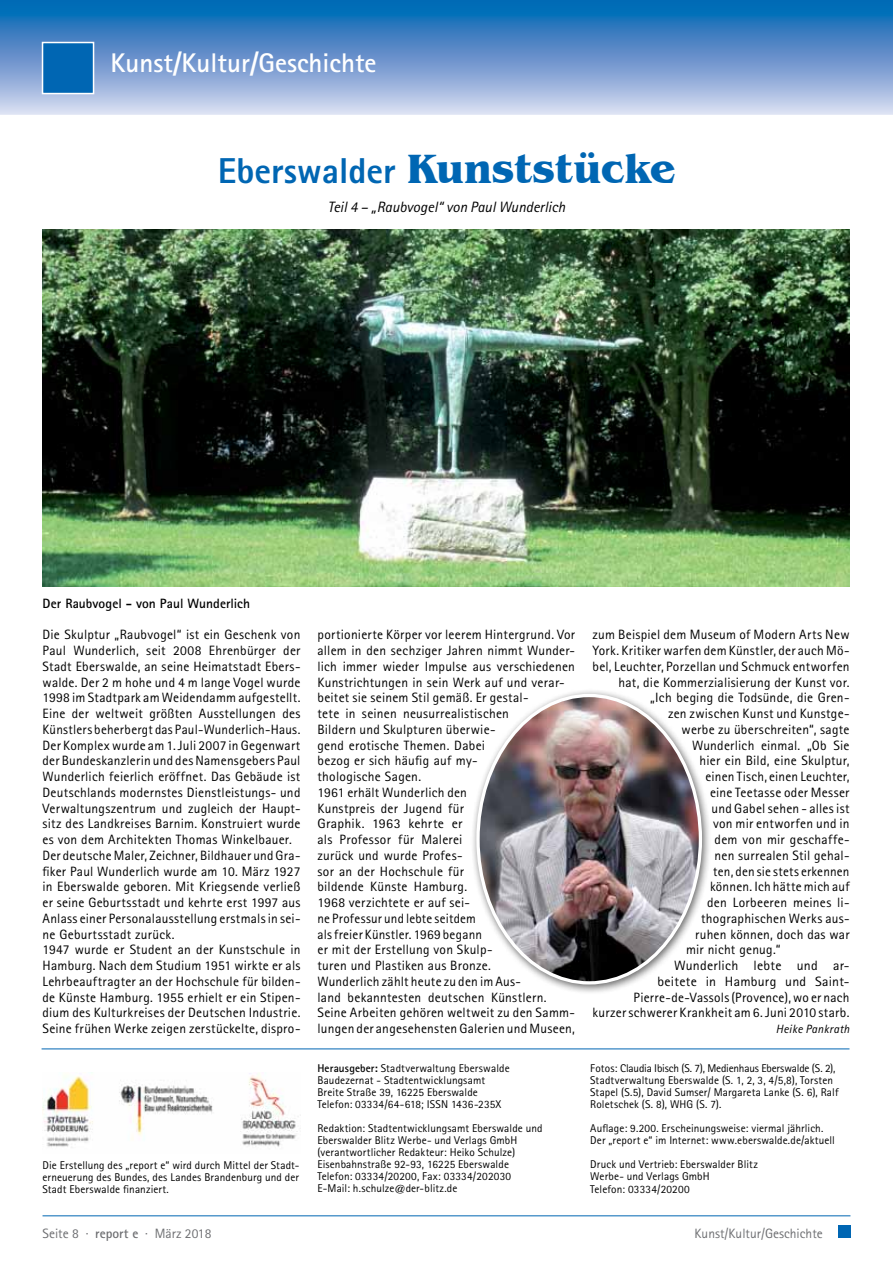
<style>
.page{position:relative;width:893px;height:1263px;background:#fff}
.page>*{position:absolute;margin:0;border:0;box-sizing:border-box;transform-origin:0 0}
.t1{font:700 36px "Rotis Sans Serif AT Extra";color:#0066b3}
.t2{font:700 27px "Rotis Sans Serif AT";color:#fff}
.t3{font:italic 15px "Rotis Sans Serif AT";letter-spacing:-.005em;color:#000}
.t4{font:13.5px/15.8px "Rotis Sans Serif AT";letter-spacing:.02em;color:#000}
.t5{font:13.5px "Rotis Sans Serif AT";color:#6d6e71}
.t6{font:700 13.5px "Rotis Sans Serif AT";letter-spacing:.005em;color:#000}
.t7{font:italic 12px "Rotis Sans Serif AT";letter-spacing:.02em;color:#000}
.t8{font:11.25px/12px "Rotis Sans Serif AT";letter-spacing:.01em;color:#000}
.s1{font-family:"Benguiat IT Cby BT";font-size:42px}
.s2{font-weight:700}
</style>
<div class="page">
<hr style="left:43px;top:1215px;width:807px;height:1px;background:#0066b3">
<hr style="left:42px;top:1048px;width:807px;height:1px;background:#0066b3">
<img style="left:43px;top:1073px;width:258px;height:75px">
<div style="left:470px;top:688px;width:242px;height:306px;background:#000;opacity:.6"></div>
<img style="left:478px;top:695px;width:222px;height:288px">
<img style="left:43px;top:229px;width:807px;height:357px">
<div style="left:838px;top:1225px;width:12px;height:13px;background:#0066b3"></div>
<svg style="left:0;top:0;width:893px;height:115px;background:#6798ce"></svg>
<div style="left:42px;top:42px;width:52px;height:52px;background:#0066b3;border:2px solid #fff"></div>
<h2 class="t2" style="left:111px;top:46px;width:268px">Kunst/Kultur/Geschichte</h2>
<h1 class="t1" style="left:218px;top:147px;width:459px">Eberswalder <span class="s1">Kunststücke</span></h1>
<p class="t3" style="left:328px;top:198px;width:239px">Teil 4 – „Raubvogel“ von Paul Wunderlich</p>
<p class="t6" style="left:43px;top:595px;width:209px">Der Raubvogel - von Paul Wunderlich</p>
<p class="t4" style="left:43px;top:627px;width:260px">Die Skulptur „Raubvogel“ ist ein Geschenk von Paul Wunderlich, seit 2008 Ehrenbürger der Stadt Eberswalde, an seine Heimatstadt Ebers&shy;walde. Der 2 m hohe und 4 m lange Vogel wurde 1998 im Stadtpark am Weidendamm aufgestellt.<br>Eine der weltweit größten Ausstellungen des Künstlers beherbergt das Paul-Wunderlich-Haus.<br>Der Komplex wurde am 1. Juli 2007 in Gegenwart der Bundeskanzlerin und des Namensgebers Paul Wunderlich feierlich eröffnet. Das Gebäude ist Deutschlands modernstes Dienstleistungs- und Verwaltungszentrum und zugleich der Haupt&shy;sitz des Landkreises Barnim. Konstruiert wurde es von dem Architekten Thomas Winkelbauer.<br>Der deutsche Maler, Zeichner, Bildhauer und Gra&shy;fiker Paul Wunderlich wurde am 10. März 1927 in Eberswalde geboren. Mit Kriegsende verließ er seine Geburtsstadt und kehrte erst 1997 aus Anlass einer Personalausstellung erstmals in sei&shy;ne Geburtsstadt zurück.<br>1947 wurde er Student an der Kunstschule in Hamburg. Nach dem Studium 1951 wirkte er als Lehrbeauftragter an der Hochschule für bilden&shy;de Künste Hamburg. 1955 erhielt er ein Stipen&shy;dium des Kulturkreises der Deutschen Industrie.<br>Seine frühen Werke zeigen zerstückelte, dispro-</p>
<p class="t4" style="left:317px;top:627px;width:259px">portionierte Körper vor leerem Hintergrund. Vor allem in den sechziger Jahren nimmt Wunder&shy;lich immer wieder Impulse aus verschiedenen Kunstrichtungen in sein Werk auf und verar&shy;beitet sie seinem Stil gemäß. Er gestal-<br>tete in seinen neusurrealistischen<br>Bildern und Skulpturen überwie-<br>gend erotische Themen. Dabei<br>bezog er sich häufig auf my-<br>thologische Sagen.<br>1961 erhält Wunderlich den<br>Kunstpreis der Jugend für<br>Graphik. 1963 kehrte er<br>als Professor für Malerei<br>zurück und wurde Profes-<br>sor an der Hochschule für<br>bildende Künste Hamburg.<br>1968 verzichtete er auf sei-<br>ne Professur und lebte seitdem<br>als freier Künstler. 1969 begann<br>er mit der Erstellung von Skulp-<br>turen und Plastiken aus Bronze.<br>Wunderlich zählt heute zu den im Aus-<br>land bekanntesten deutschen Künstlern.<br>Seine Arbeiten gehören weltweit zu den Samm&shy;lungen der angesehensten Galerien und Museen,</p>
<p class="t4" style="left:592px;top:627px;width:259px">zum Beispiel dem Museum of Modern Arts New</p>
<p class="t4" style="left:592px;top:643px;width:259px">York. Kritiker warfen dem Künstler, der auch Mö-</p>
<p class="t4" style="left:592px;top:658px;width:259px">bel, Leuchter, Porzellan und Schmuck entworfen</p>
<p class="t4" style="left:619px;top:674px;width:232px">hat, die Kommerzialisierung der Kunst vor.</p>
<p class="t4" style="left:650px;top:690px;width:201px">„Ich beging die Todsünde, die Gren-</p>
<p class="t4" style="left:668px;top:706px;width:183px">zen zwischen Kunst und Kunstge-</p>
<p class="t4" style="left:682px;top:721px;width:169px">werbe zu überschreiten“, sagte</p>
<p class="t4" style="left:692px;top:737px;width:159px">Wunderlich einmal. „Ob Sie</p>
<p class="t4" style="left:700px;top:753px;width:151px">hier ein Bild, eine Skulptur,</p>
<p class="t4" style="left:706px;top:769px;width:146px">einen Tisch, einen Leuchter,</p>
<p class="t4" style="left:710px;top:784px;width:141px">eine Teetasse oder Messer</p>
<p class="t4" style="left:712px;top:800px;width:139px">und Gabel sehen - alles ist</p>
<p class="t4" style="left:713px;top:816px;width:138px">von mir entworfen und in</p>
<p class="t4" style="left:715px;top:832px;width:137px">dem von mir geschaffe-</p>
<p class="t4" style="left:715px;top:847px;width:137px">nen surrealen Stil gehal-</p>
<p class="t4" style="left:713px;top:863px;width:138px">ten, den sie stets erkennen</p>
<p class="t4" style="left:710px;top:879px;width:141px">können. Ich hätte mich auf</p>
<p class="t4" style="left:707px;top:895px;width:144px">den Lorbeeren meines li-</p>
<p class="t4" style="left:701px;top:910px;width:150px">thographischen Werks aus-</p>
<p class="t4" style="left:695px;top:926px;width:156px">ruhen können, doch das war</p>
<p class="t4" style="left:686px;top:942px;width:96px">mir nicht genug.“</p>
<p class="t4" style="left:674px;top:958px;width:177px">Wunderlich lebte und ar-</p>
<p class="t4" style="left:658px;top:973px;width:193px">beitete in Hamburg und Saint-</p>
<p class="t4" style="left:634px;top:989px;width:217px">Pierre-de-Vassols (Provence), wo er nach</p>
<p class="t4" style="left:592px;top:1005px;width:259px">kurzer schwerer Krankheit am 6. Juni 2010 starb.</p>
<p class="t7" style="left:776px;top:1022px;width:75px">Heike Pankrath</p>
<p class="t8" style="left:43px;top:1159px;width:258px;text-align:justify">Die Erstellung des „report e“ wird durch Mittel der Stadt&shy;erneuerung des Bundes, des Landes Brandenburg und der Stadt Eberswalde finanziert.</p>
<p class="t8" style="left:317px;top:1062px;width:194px"><span class="s2">Herausgeber:</span> Stadtverwaltung Eberswalde Baudezernat - Stadtentwicklungsamt Breite Straße 39, 16225 Eberswalde Telefon: 03334/64-618; ISSN 1436-235X</p>
<p class="t8" style="left:317px;top:1122px;width:227px">Redaktion: Stadtentwicklungsamt Eberswalde und Eberswalder Blitz Werbe- und Verlags GmbH (verantwortlicher Redakteur: Heiko Schulze)<br>Eisenbahnstraße 92-93, 16225 Eberswalde Telefon: 03334/20200, Fax: 03334/202030<br>E-Mail: h.schulze@der-blitz.de</p>
<p class="t8" style="left:590px;top:1062px;width:250px">Fotos: Claudia Ibisch (S. 7), Medienhaus Eberswalde (S. 2), Stadtverwaltung Eberswalde (S. 1, 2, 3, 4/5,8), Torsten Stapel (S.5), David Sumser/ Margareta Lanke (S. 6), Ralf Roletschek (S. 8), WHG (S. 7).</p>
<p class="t8" style="left:590px;top:1122px;width:246px">Auflage: 9.200. Erscheinungsweise: viermal jährlich.<br>Der „report e“ im Internet: www.eberswalde.de/aktuell</p>
<p class="t8" style="left:590px;top:1158px;width:169px">Druck und Vertrieb: Eberswalder Blitz<br>Werbe- und Verlags GmbH<br>Telefon: 03334/20200</p>
<p class="t5" style="left:43px;top:1225px;width:170px">Seite 8 · <span class="s2">report e</span> · März 2018</p>
<p class="t5" style="left:695px;top:1225px;width:130px">Kunst/Kultur/Geschichte</p>
</div>
